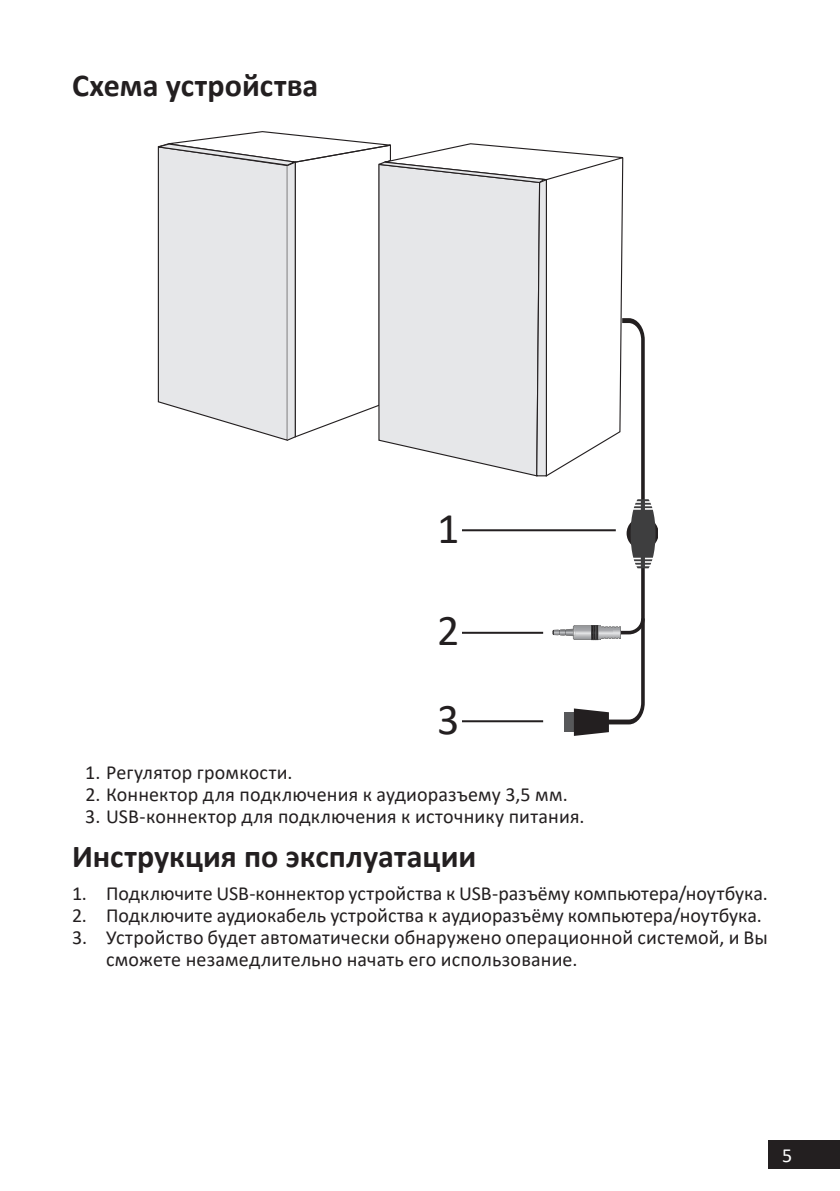
<style>
.page{position:relative;width:840px;height:1191px;background:#fff}
.page>*{position:absolute;margin:0;border:0;box-sizing:border-box;transform-origin:0 0}
.Цифры_на_схемах{font:44px "Calibri";color:#231f20}
.Заголовок_16{font:700 32px "Calibri";color:#231f20}
.t1{font:20px/22px "Calibri";letter-spacing:.005em;color:#231f20}
.t2{font:20px "Calibri";color:#fff}
</style>
<div class="page">
<div style="left:767px;top:1140px;width:72px;height:29px;background:#231f20"></div>
<svg style="left:157px;top:131px;width:500px;height:605px"></svg>
<hr style="left:461px;top:529px;width:154px;height:2px;background:#231f20">
<hr style="left:461px;top:632px;width:82px;height:2px;background:#231f20">
<hr style="left:461px;top:720px;width:82px;height:2px;background:#231f20">
<p class="Заголовок_16" style="left:72px;top:63px;width:248px">Схема устройства</p>
<p class="Цифры_на_схемах" style="left:437px;top:498px;width:24px">1</p>
<p class="Цифры_на_схемах" style="left:437px;top:600px;width:24px">2</p>
<p class="Цифры_на_схемах" style="left:437px;top:688px;width:24px">3</p>
<p class="t1" style="left:85px;top:761px;width:209px">1. Регулятор громкости.</p>
<p class="t1" style="left:85px;top:783px;width:483px">2. Коннектор для подключения к аудиоразъему 3,5 мм.</p>
<p class="t1" style="left:85px;top:805px;width:500px">3. USB-коннектор для подключения к источнику питания.</p>
<p class="Заголовок_16" style="left:72px;top:833px;width:405px">Инструкция по эксплуатации</p>
<p class="t1" style="left:72px;top:882px;width:697px">1. Подключите USB-коннектор устройства к USB-разъёму компьютера/ноутбука.</p>
<p class="t1" style="left:72px;top:904px;width:691px">2. Подключите аудиокабель устройства к аудиоразъёму компьютера/ноутбука.</p>
<p class="t1" style="left:106px;top:926px;width:663px;text-indent:-34px">3. Устройство будет автоматически обнаружено операционной системой, и Вы сможете незамедлительно начать его использование.</p>
<p class="t2" style="left:781px;top:1142px;width:12px">5</p>
</div>
